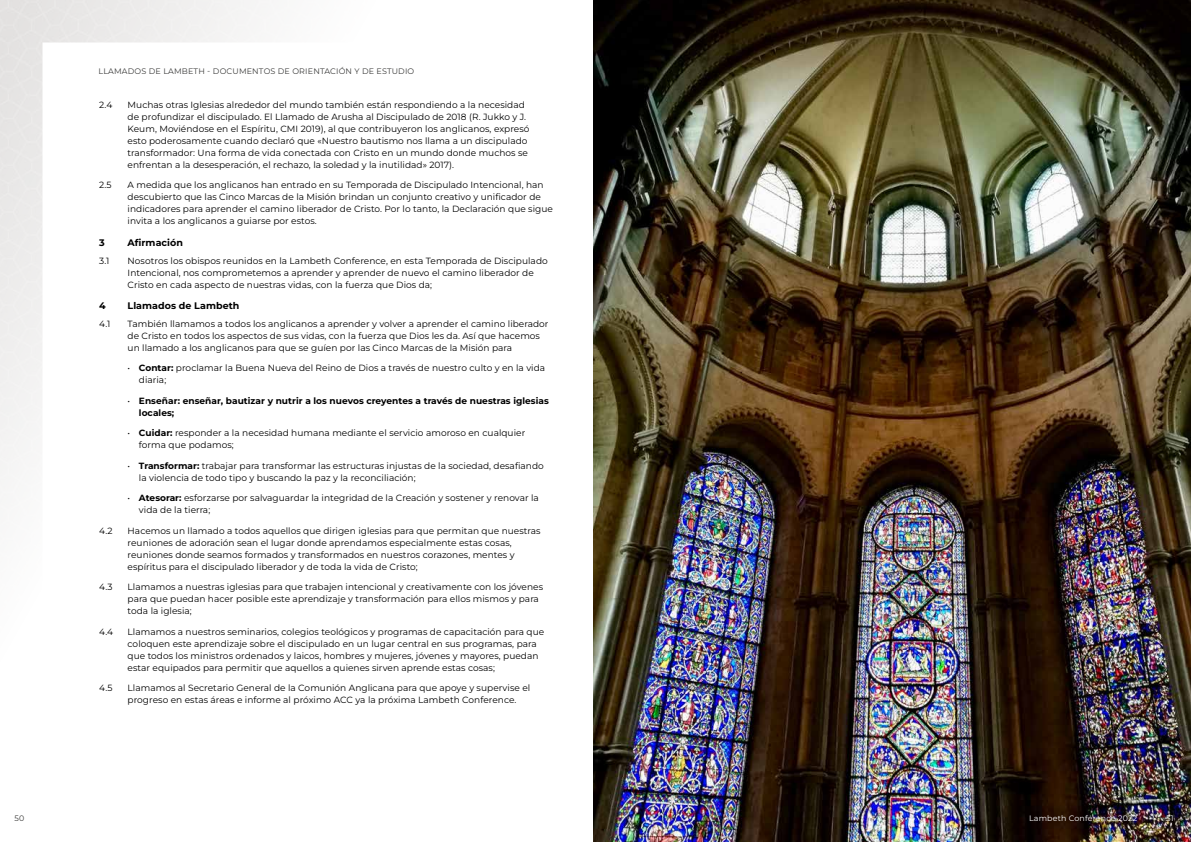
<style>
.page{position:relative;width:1191px;height:842px;background:#fff}
.page>*{position:absolute;margin:0;border:0;box-sizing:border-box;transform-origin:0 0}
.t1{font:700 9.5px "Montserrat";letter-spacing:.005em;color:#000}
.t2{font:9px/12px "Montserrat";letter-spacing:.005em;color:#000}
.t3{font:700 9px/12px "Montserrat";letter-spacing:.005em;color:#000}
.t4{font:8px "Montserrat";letter-spacing:.02em;color:#3c3c3b}
.t5{font:7.9px "Montserrat";letter-spacing:.02em;color:#fff}
.t6{font:7.9px "Montserrat";color:#3c3c3b}
.s1{font-weight:700}
.s2{font-weight:400}
</style>
<div class="page">
<img style="left:0;top:0;width:259px;height:493px">
<img style="left:593px;top:0;width:598px;height:842px">
<svg style="left:1148px;top:812px;width:1px;height:14px"></svg>
<p class="t4" style="left:98px;top:65px;width:317px">LLAMADOS DE LAMBETH - DOCUMENTOS DE ORIENTACIÓN Y DE ESTUDIO</p>
<p class="t2" style="left:99px;top:98px;width:15px">2.4</p>
<p class="t2" style="left:128px;top:98px;width:403px">Muchas otras Iglesias alrededor del mundo también están respondiendo a la necesidad de profundizar el discipulado. El Llamado de Arusha al Discipulado de 2018 (R. Jukko y J.<br>Keum, Moviéndose en el Espíritu, CMI 2019), al que contribuyeron los anglicanos, expresó esto poderosamente cuando declaró que «Nuestro bautismo nos llama a un discipulado transformador: Una forma de vida conectada con Cristo en un mundo donde muchos se enfrentan a la desesperación, el rechazo, la soledad y la inutilidad» 2017).</p>
<p class="t2" style="left:99px;top:179px;width:14px">2.5</p>
<p class="t2" style="left:128px;top:179px;width:427px">A medida que los anglicanos han entrado en su Temporada de Discipulado Intencional, han descubierto que las Cinco Marcas de la Misión brindan un conjunto creativo y unificador de indicadores para aprender el camino liberador de Cristo. Por lo tanto, la Declaración que sigue invita a los anglicanos a guiarse por estos.</p>
<p class="t1" style="left:99px;top:236px;width:7px">3</p>
<p class="t1" style="left:128px;top:236px;width:57px">Afirmación</p>
<p class="t2" style="left:99px;top:254px;width:12px">3.1</p>
<p class="t2" style="left:128px;top:254px;width:422px">Nosotros los obispos reunidos en la Lambeth Conference, en esta Temporada de Discipulado<br>Intencional, nos comprometemos a aprender y aprender de nuevo el camino liberador de<br>Cristo en cada aspecto de nuestras vidas, con la fuerza que Dios da;</p>
<p class="t1" style="left:99px;top:299px;width:8px">4</p>
<p class="t1" style="left:128px;top:299px;width:113px">Llamados de Lambeth</p>
<p class="t2" style="left:99px;top:317px;width:13px">4.1</p>
<p class="t2" style="left:128px;top:317px;width:422px">También llamamos a todos los anglicanos a aprender y volver a aprender el camino liberador de Cristo en todos los aspectos de sus vidas, con la fuerza que Dios les da. Así que hacemos un llamado a los anglicanos para que se guíen por las Cinco Marcas de la Misión para</p>
<p class="t2" style="left:139px;top:362px;width:408px;text-indent:-11px">• <span class="s1">Contar:</span> proclamar la Buena Nueva del Reino de Dios a través de nuestro culto y en la vida diaria;</p>
<p class="t3" style="left:139px;top:394px;width:411px;text-indent:-11px"><span class="s2">•</span> Enseñar: enseñar, bautizar y nutrir a los nuevos creyentes a través de nuestras iglesias locales;</p>
<p class="t2" style="left:139px;top:427px;width:388px;text-indent:-11px">• <span class="s1">Cuidar:</span> responder a la necesidad humana mediante el servicio amoroso en cualquier forma que podamos;</p>
<p class="t2" style="left:139px;top:459px;width:406px;text-indent:-11px">• <span class="s1">Transformar:</span> trabajar para transformar las estructuras injustas de la sociedad, desafiando la violencia de todo tipo y buscando la paz y la reconciliación;</p>
<p class="t2" style="left:139px;top:492px;width:401px;text-indent:-11px">• <span class="s1">Atesorar:</span> esforzarse por salvaguardar la integridad de la Creación y sostener y renovar la vida de la tierra;</p>
<p class="t2" style="left:99px;top:524px;width:15px">4.2</p>
<p class="t2" style="left:128px;top:524px;width:414px">Hacemos un llamado a todos aquellos que dirigen iglesias para que permitan que nuestras reuniones de adoración sean el lugar donde aprendamos especialmente estas cosas, reuniones donde seamos formados y transformados en nuestros corazones, mentes y espíritus para el discipulado liberador y de toda la vida de Cristo;</p>
<p class="t2" style="left:99px;top:581px;width:15px">4.3</p>
<p class="t2" style="left:128px;top:581px;width:417px">Llamamos a nuestras iglesias para que trabajen intencional y creativamente con los jóvenes para que puedan hacer posible este aprendizaje y transformación para ellos mismos y para toda la iglesia;</p>
<p class="t2" style="left:99px;top:625px;width:15px">4.4</p>
<p class="t2" style="left:128px;top:625px;width:418px">Llamamos a nuestros seminarios, colegios teológicos y programas de capacitación para que coloquen este aprendizaje sobre el discipulado en un lugar central en sus programas, para que todos los ministros ordenados y laicos, hombres y mujeres, jóvenes y mayores, puedan estar equipados para permitir que aquellos a quienes sirven aprende estas cosas;</p>
<p class="t2" style="left:99px;top:682px;width:15px">4.5</p>
<p class="t2" style="left:128px;top:682px;width:404px">Llamamos al Secretario General de la Comunión Anglicana para que apoye y supervise el progreso en estas áreas e informe al próximo ACC ya la próxima Lambeth Conference.</p>
<p class="t6" style="left:15px;top:813px;width:11px">50</p>
<p class="t5" style="left:1029px;top:813px;width:110px">Lambeth Conference 2022</p>
<p class="t5" style="left:1166px;top:813px;width:9px">51</p>
</div>
